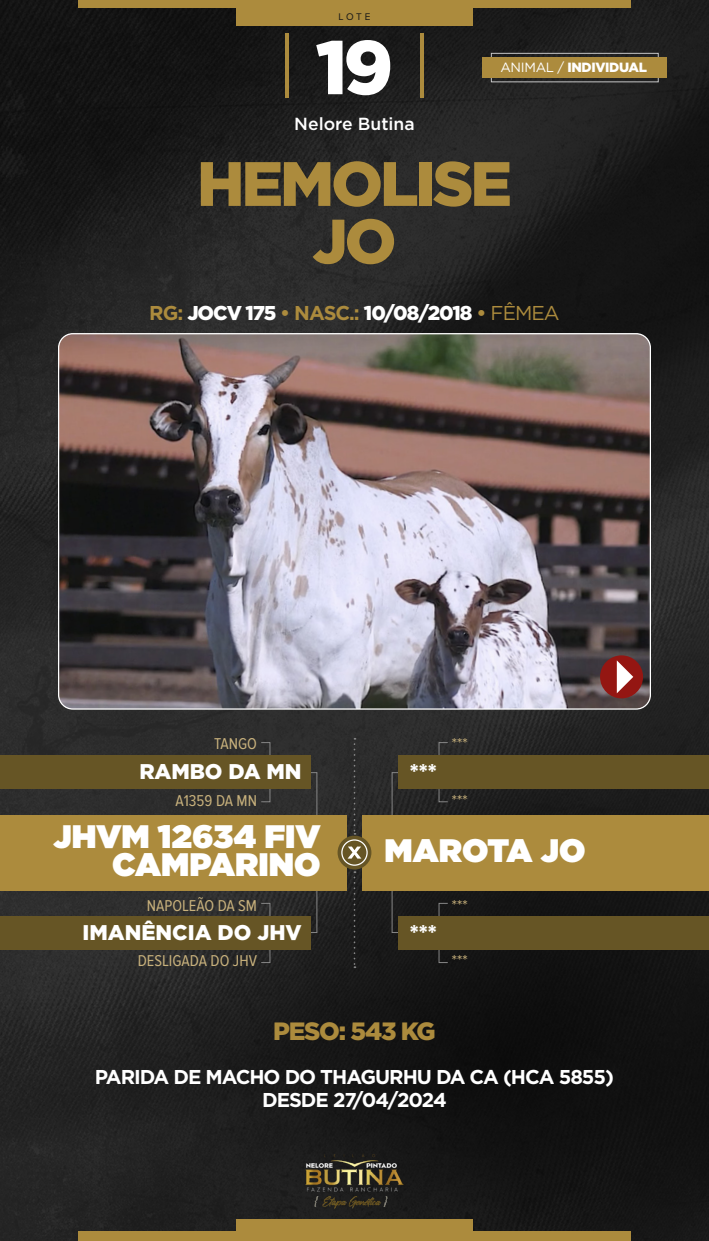
<style>
.page{position:relative;width:709px;height:1241px;background:#fff}
.page>*{position:absolute;margin:0;border:0;box-sizing:border-box;transform-origin:0 0}
.t1{font:900 75.88px "Gotham";color:#fff}
.t2{font:900 62.5px/57.5px "Gotham";letter-spacing:-.05em;color:#ac8b3d;text-align:center}
.t3{font:900 32.5px/28.8px "Gotham";color:#fff;text-align:right}
.t4{font:900 25px "Gotham";letter-spacing:-.05em;color:#ac8b3d}
.t5{font:900 21.25px "Gotham";color:#fff}
.t6{font:700 20px/23.2px "Gotham";letter-spacing:-.05em;color:#fff;text-align:center}
.t7{font:900 20px "Gotham";letter-spacing:-.05em;color:#fff}
.t8{font:500 17.5px "Gotham";color:#fff}
.t9{font:16.25px "Proxima Nova Cond";color:#c8b17c}
.t10{font:900 13.38px "Gotham";letter-spacing:-.025em;color:#fff}
.t11{font:10px "Proxima Nova";color:#171717}
.s1{font-weight:400}
.s2{font-weight:700;color:#ac8b3d}
.s3{font-weight:400;color:#ac8b3d}
</style>
<div class="page">
<img style="left:0;top:0;width:709px;height:1240px">
<svg style="left:78px;top:0;width:553px;height:26px;background:#705c2d"></svg>
<svg style="left:78px;top:1218px;width:553px;height:22px;background:#796331"></svg>
<svg style="left:482px;top:53px;width:185px;height:29px;background:#8d753d"></svg>
<svg style="left:0;top:737px;width:709px;height:230px;background:#61522c"></svg>
<svg style="left:285px;top:34px;width:4px;height:64px"></svg>
<svg style="left:420px;top:34px;width:4px;height:64px"></svg>
<img style="left:287px;top:1141px;width:135px;height:78px">
<img style="left:59px;top:333px;width:591px;height:376px">
<div style="left:600px;top:655px;width:43px;height:43px;background:#941612;border-radius:50%"></div>
<svg style="left:617px;top:660px;width:16px;height:33px"></svg>
<p class="t11" style="left:338px;top:11px;width:33px">LOTE</p>
<h1 class="t1" style="left:315px;top:23px;width:79px">19</h1>
<p class="t8" style="left:294px;top:114px;width:122px">Nelore Butina</p>
<p class="t10" style="left:500px;top:59px;width:148px"><span class="s1">ANIMAL /</span> INDIVIDUAL</p>
<h2 class="t2" style="left:197px;top:153px;width:316px">HEMOLISE<br>JO</h2>
<p class="t7" style="left:149px;top:301px;width:412px"><span class="s2">RG:</span> JOCV 175 <span class="s2">• NASC.:</span> 10/08/2018 <span class="s2">•</span> <span class="s3">FÊMEA</span></p>
<p class="t9" style="left:214px;top:734px;width:44px">TANGO</p>
<p class="t9" style="left:452px;top:734px;width:17px">***</p>
<h3 class="t5" style="left:139px;top:758px;width:164px">RAMBO DA MN</h3>
<h3 class="t5" style="left:410px;top:758px;width:29px">***</h3>
<p class="t9" style="left:175px;top:791px;width:83px">A1359 DA MN</p>
<p class="t9" style="left:452px;top:791px;width:17px">***</p>
<h3 class="t3" style="left:53px;top:820px;width:269px">JHVM 12634 FIV<br>CAMPARINO</h3>
<h3 class="t3" style="left:384px;top:835px;width:202px">MAROTA JO</h3>
<p class="t9" style="left:147px;top:896px;width:112px">NAPOLEÃO DA SM</p>
<p class="t9" style="left:452px;top:896px;width:17px">***</p>
<h3 class="t5" style="left:82px;top:920px;width:221px">IMANÊNCIA DO JHV</h3>
<h3 class="t5" style="left:410px;top:920px;width:29px">***</h3>
<p class="t9" style="left:138px;top:951px;width:121px">DESLIGADA DO JHV</p>
<p class="t9" style="left:452px;top:951px;width:17px">***</p>
<h3 class="t4" style="left:273px;top:1016px;width:164px">PESO: 543 KG</h3>
<p class="t6" style="left:95px;top:1064px;width:520px">PARIDA DE MACHO DO THAGURHU DA CA (HCA 5855)<br>DESDE 27/04/2024</p>
</div>
